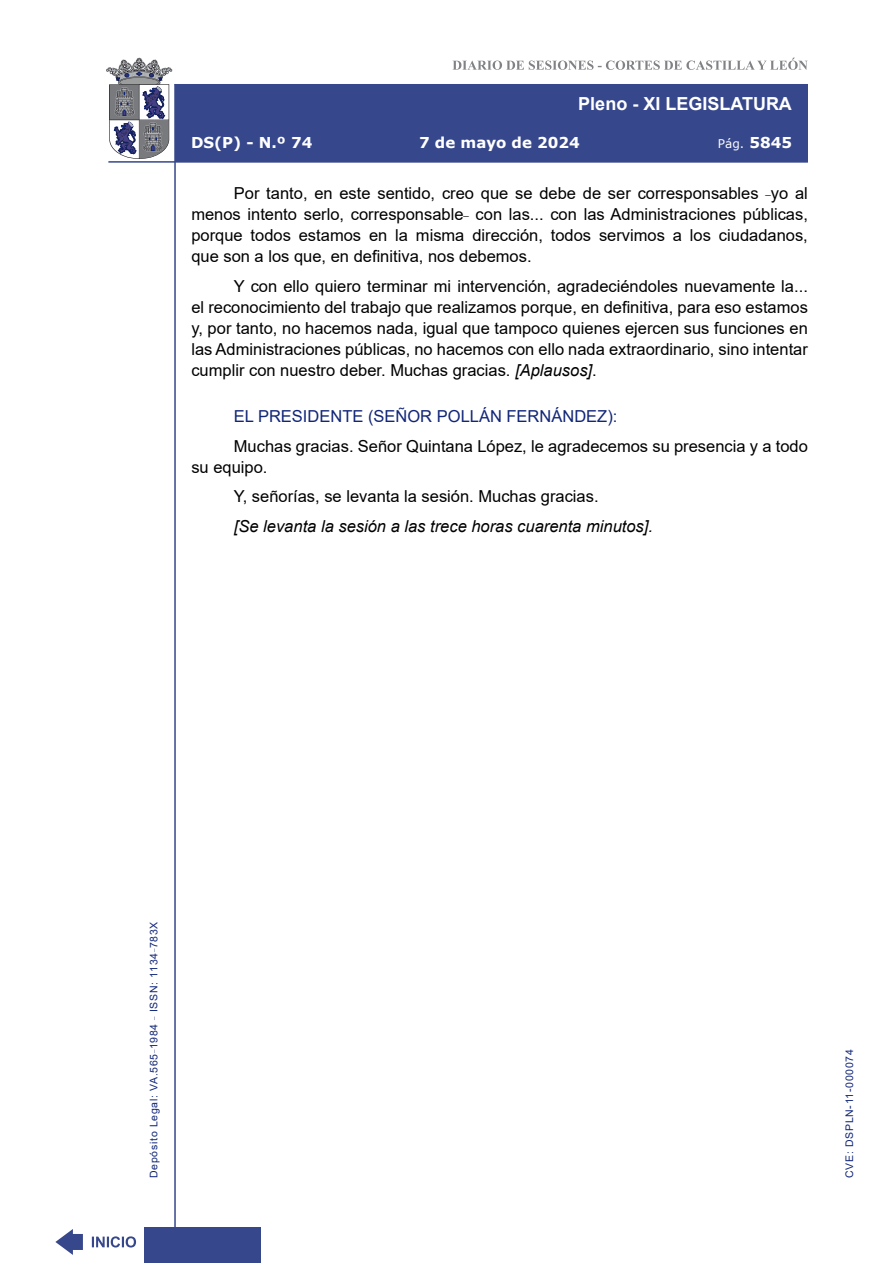
<style>
.page{position:relative;width:893px;height:1263px;background:#fff}
.page>*{position:absolute;margin:0;border:0;box-sizing:border-box;transform-origin:0 0}
.t1{font:700 18px "Arial";color:#fff}
.t2{font:16.5px/21px "Arial";color:#000;text-align:justify}
.t3{font:italic 16.5px "Arial";color:#000}
.Orador{font:16.5px "Arial";color:#122678}
.t4{font:700 15px "Verdana";color:#fff}
.t5{font:12px "Verdana";color:#fff}
.t6{font:10.5px "Arial";letter-spacing:.065em;color:#122678}
.s1{font-weight:700;font-size:15px}
.s2{font-style:italic}
</style>
<div class="page">
<svg style="left:452px;top:58px;width:356px;height:12px"></svg>
<hr style="left:174px;top:84px;width:2px;height:1179px;background:#36478c">
<div style="left:144px;top:1227px;width:117px;height:36px;background:#36478c"></div>
<div style="left:175px;top:84px;width:633px;height:78px;background:#36478c"></div>
<hr style="left:108px;top:161px;width:700px;height:2px;background:#36478c">
<svg style="left:92px;top:1236px;width:44px;height:11px"></svg>
<svg style="left:55px;top:1229px;width:28px;height:26px"></svg>
<svg style="left:106px;top:58px;width:66px;height:101px"></svg>
<p class="t1" style="left:578px;top:91px;width:215px">Pleno - XI LEGISLATURA</p>
<p class="t4" style="left:191px;top:132px;width:123px">DS(P) - N.º 74</p>
<p class="t4" style="left:419px;top:132px;width:162px">7 de mayo de 2024</p>
<p class="t5" style="left:718px;top:135px;width:76px">Pág. <span class="s1">5845</span></p>
<p class="t2" style="left:191px;top:183px;width:618px;text-indent:43px">Por tanto, en este sentido, creo que se debe de ser corresponsables <sup>_</sup>yo al menos intento serlo, corresponsable<sup>_</sup> con las... con las Administraciones públicas, porque todos estamos en la misma dirección, todos servimos a los ciudadanos, que son a los que, en definitiva, nos debemos.</p>
<p class="t2" style="left:191px;top:275px;width:618px;text-indent:43px">Y con ello quiero terminar mi intervención, agradeciéndoles nuevamente la... el reconocimiento del trabajo que realizamos porque, en definitiva, para eso estamos y, por tanto, no hacemos nada, igual que tampoco quienes ejercen sus funciones en las Administraciones públicas, no hacemos con ello nada extraordinario, sino intentar cumplir con nuestro deber. Muchas gracias. <span class="s2">[Aplausos]</span>.</p>
<p class="Orador" style="left:234px;top:405px;width:385px">EL PRESIDENTE (SEÑOR POLLÁN FERNÁNDEZ):</p>
<p class="t2" style="left:191px;top:435px;width:618px;text-indent:43px">Muchas gracias. Señor Quintana López, le agradecemos su presencia y a todo su equipo.</p>
<p class="t2" style="left:234px;top:486px;width:366px">Y, señorías, se levanta la sesión. Muchas gracias.</p>
<p class="t3" style="left:234px;top:515px;width:421px">[Se levanta la sesión a las trece horas cuarenta minutos].</p>
<p class="t6" style="left:146px;top:1178px;width:258px;rotate:-90deg">Depósito Legal: VA.565<sup>_</sup>1984 <sup>_</sup> ISSN: 1134<sup>_</sup>783X</p>
<p class="t6" style="left:842px;top:1178px;width:130px;rotate:-90deg">CVE: DSPLN-11-000074</p>
</div>
